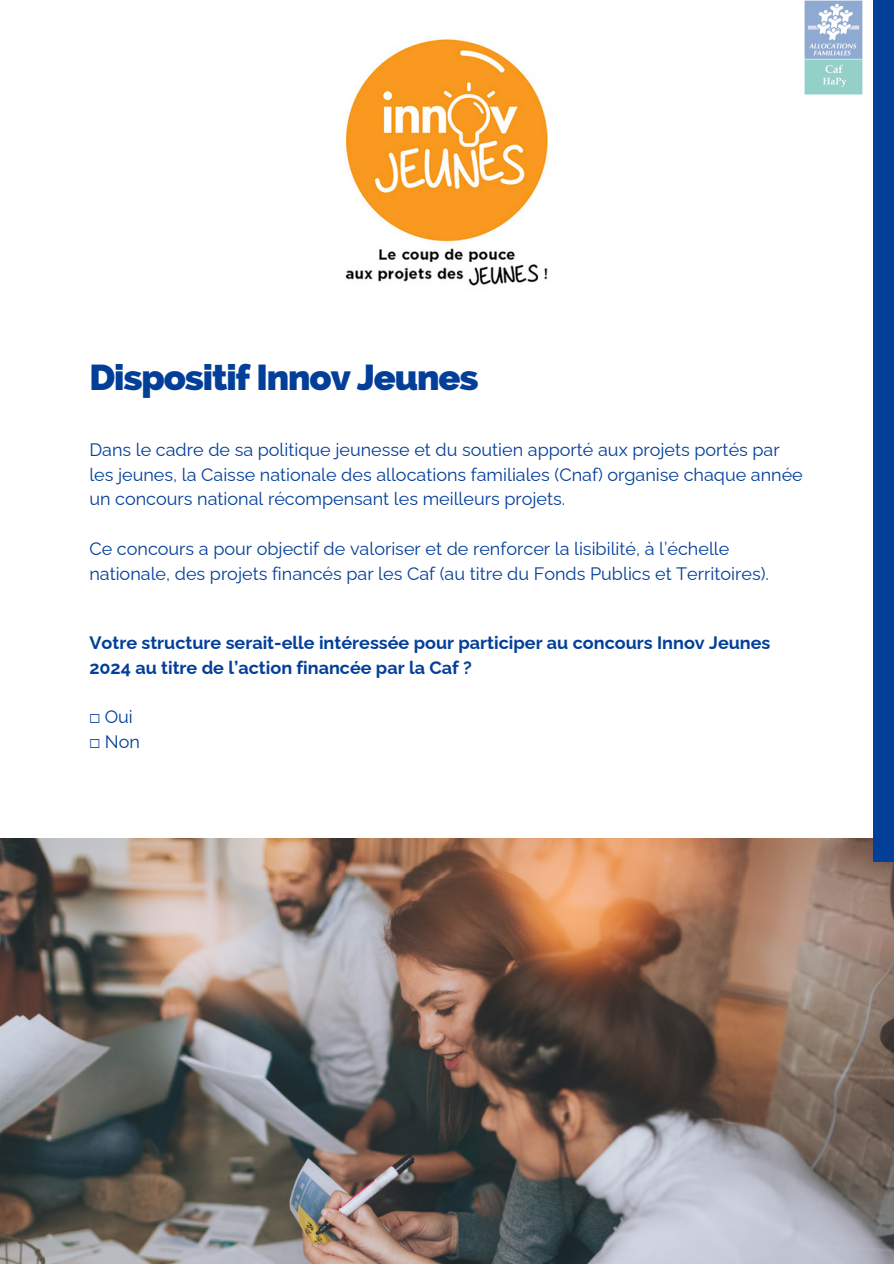
<style>
.page{position:relative;width:894px;height:1264px;background:#fff}
.page>*{position:absolute;margin:0;border:0;box-sizing:border-box;transform-origin:0 0}
.t1{font:800 36.15px "Raleway";letter-spacing:-.03em;color:#033f99}
.t2{font:18px/24.8px "Raleway";color:#033f99}
.t3{font:700 18px/24.8px "Raleway";color:#033f99}
.s1{font-family:"Free Mono"}
</style>
<div class="page">
<img style="left:0;top:838px;width:893px;height:425px">
<div style="left:873px;top:0;width:20px;height:862px;background:#033f99"></div>
<img style="left:804px;top:0;width:58px;height:94px">
<img style="left:345px;top:39px;width:203px;height:247px">
<h1 class="t1" style="left:89px;top:356px;width:390px">Dispositif Innov Jeunes</h1>
<p class="t2" style="left:89px;top:437px;width:714px">Dans le cadre de sa politique jeunesse et du soutien apporté aux projets portés par les jeunes, la Caisse nationale des allocations familiales (Cnaf) organise chaque année un concours national récompensant les meilleurs projets.</p>
<p class="t2" style="left:89px;top:536px;width:681px">Ce concours a pour objectif de valoriser et de renforcer la lisibilité, à l’échelle nationale, des projets financés par les Caf (au titre du Fonds Publics et Territoires).</p>
<p class="t3" style="left:89px;top:630px;width:682px">Votre structure serait-elle intéressée pour participer au concours Innov Jeunes<br>2024 au titre de l’action financée par la Caf ?</p>
<p class="t2" style="left:89px;top:704px;width:52px"><span class="s1">☐</span> Oui <span class="s1">☐</span> Non</p>
</div>
